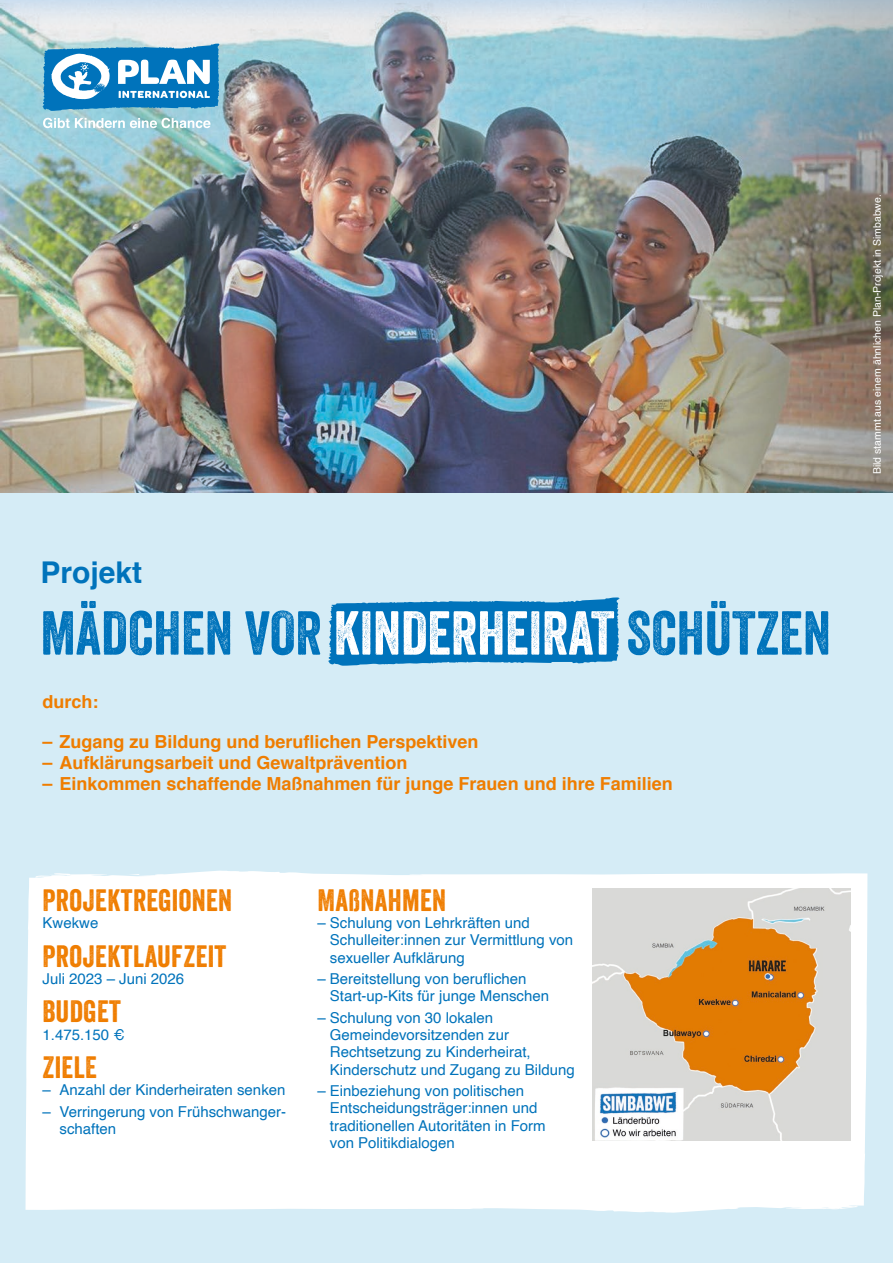
<style>
.page{position:relative;width:893px;height:1263px;background:#fff}
.page>*{position:absolute;margin:0;border:0;box-sizing:border-box;transform-origin:0 0}
.t1{font:60px "Veneer";color:#0073bb}
.t2{font:30px "Veneer";letter-spacing:.01em;color:#ef7d00}
.t3{font:700 30px "Helvetica";color:#0073bb}
.t4{font:700 18px "Helvetica";color:#ef7d00}
.t5{font:15px/17.2px "Helvetica";color:#0073bb}
.t6{font:10.5px "Helvetica";color:#fff}
.s1{color:#fff}
</style>
<div class="page">
<div style="left:0;top:493px;width:893px;height:770px;background:#d5ecf6"></div>
<div style="left:26px;top:870px;width:841px;height:343px;background:#fff"></div>
<img style="left:0;top:0;width:893px;height:493px">
<img style="left:592px;top:889px;width:258px;height:252px">
<svg style="left:42px;top:44px;width:178px;height:67px"></svg>
<svg style="left:43px;top:118px;width:167px;height:10px"></svg>
<svg style="left:328px;top:597px;width:292px;height:69px;background:#1a82c2"></svg>
<h2 class="t3" style="left:40px;top:548px;width:103px">Projekt</h2>
<h1 class="t1" style="left:40px;top:596px;width:792px">MÄDCHEN VOR <span class="s1">KINDERHEIRAT</span> SCHÜTZEN</h1>
<p class="t4" style="left:43px;top:687px;width:57px">durch:</p>
<p class="t4" style="left:43px;top:727px;width:438px">– Zugang zu Bildung und beruflichen Perspektiven</p>
<p class="t4" style="left:43px;top:748px;width:367px">– Aufklärungsarbeit und Gewaltprävention</p>
<p class="t4" style="left:43px;top:769px;width:632px">– Einkommen schaffende Maßnahmen für junge Frauen und ihre Familien</p>
<h2 class="t2" style="left:43px;top:882px;width:191px">PROJEKTREGIONEN</h2>
<p class="t5" style="left:43px;top:915px;width:57px">Kwekwe</p>
<h2 class="t2" style="left:43px;top:937px;width:185px">PROJEKTLAUFZEIT</h2>
<p class="t5" style="left:43px;top:970px;width:143px">Juli 2023 – Juni 2026</p>
<h2 class="t2" style="left:43px;top:993px;width:80px">BUDGET</h2>
<p class="t5" style="left:43px;top:1026px;width:84px">1.475.150 €</p>
<h2 class="t2" style="left:43px;top:1049px;width:56px">ZIELE</h2>
<p class="t5" style="left:43px;top:1082px;width:244px">– Anzahl der Kinderheiraten senken</p>
<p class="t5" style="left:60px;top:1103px;width:228px;text-indent:-17px">– Verringerung von Frühschwanger&shy;schaften</p>
<h2 class="t2" style="left:317px;top:882px;width:130px">MAßNAHMEN</h2>
<p class="t5" style="left:330px;top:915px;width:245px;text-indent:-12px">– Schulung von Lehrkräften und<br>Schulleiter:innen zur Vermittlung von sexueller Aufklärung</p>
<p class="t5" style="left:330px;top:971px;width:221px;text-indent:-12px">– Bereitstellung von beruflichen<br>Start-up-Kits für junge Menschen</p>
<p class="t5" style="left:330px;top:1009px;width:247px;text-indent:-12px">– Schulung von 30 lokalen<br>Gemeindevorsitzenden zur<br>Rechtsetzung zu Kinderheirat,<br>Kinderschutz und Zugang zu Bildung</p>
<p class="t5" style="left:330px;top:1083px;width:217px;text-indent:-12px">– Einbeziehung von politischen<br>Entscheidungsträger:innen und traditionellen Autoritäten in Form von Politikdialogen</p>
<p class="t6" style="left:869px;top:474px;width:282px;rotate:-90deg">Bild stammt aus einem ähnlichen Plan-Projekt in Simbabwe.</p>
</div>
